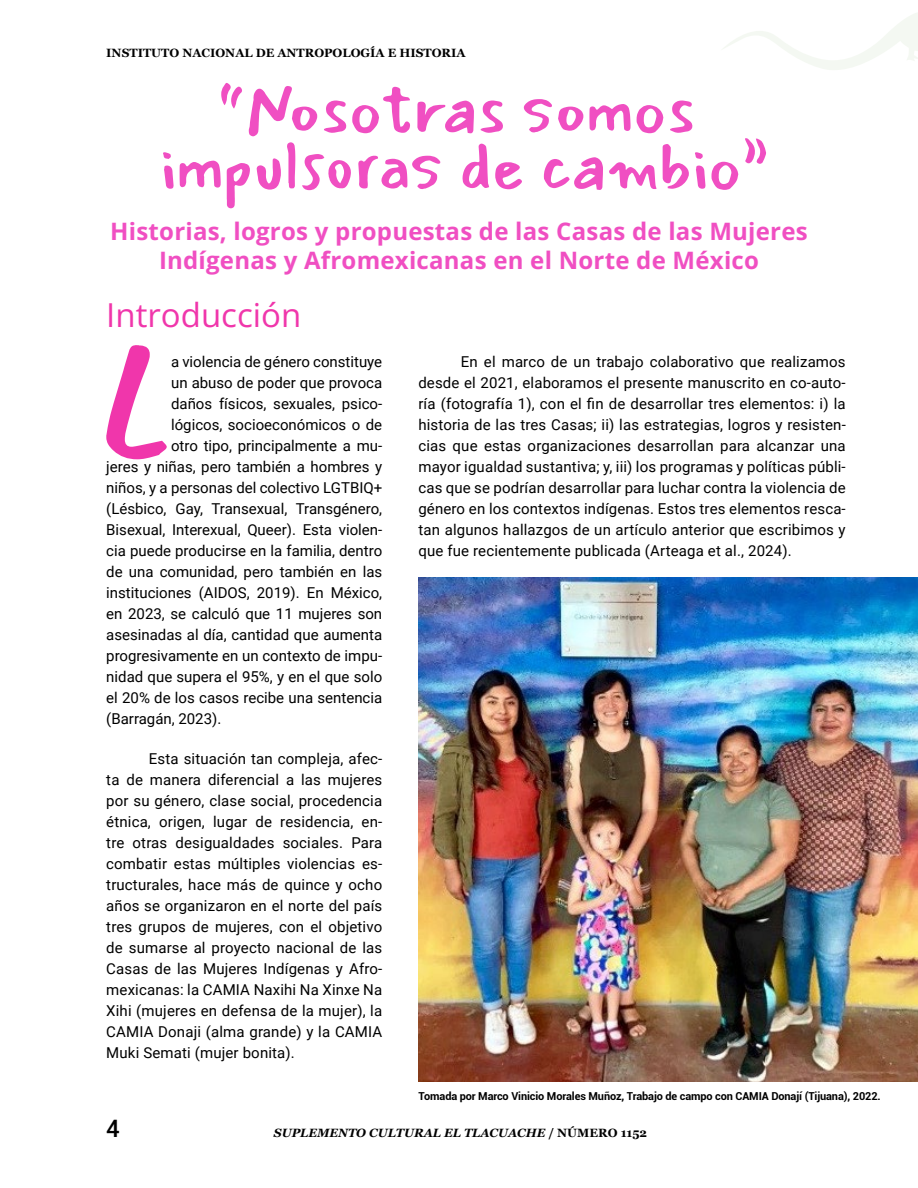
<style>
.page{position:relative;width:918px;height:1188px;background:#fff}
.page>*{position:absolute;margin:0;border:0;box-sizing:border-box;transform-origin:0 0}
.t1{font:145.95px "Mansalva";color:#f036ab}
.t2{font:67.5px/56.7px "Mansalva";letter-spacing:-.01em;color:#f04fc2;text-align:center}
.t3{font:33px "Open Sans";color:#f036ab}
.t4{font:700 24px/28.8px "Open Sans";letter-spacing:.01em;color:#f04fc2;text-align:center}
.t5{font:500 24px "Roboto";color:#000}
.t6{font:15px/21px "Roboto";color:#000;text-align:justify}
.t7{font:italic 700 12px "Georgia";color:#000}
.t8{font:700 12px "Georgia";color:#000}
.t9{font:700 10.95px "Roboto";letter-spacing:-.01em;color:#000}
.s1{font-style:normal}
</style>
<div class="page">
<img style="left:418px;top:577px;width:500px;height:505px">
<svg style="left:723px;top:13px;width:195px;height:57px"></svg>
<p class="t8" style="left:106px;top:43px;width:361px">INSTITUTO NACIONAL DE ANTROPOLOGÍA E HISTORIA</p>
<h2 class="t2" style="left:160px;top:81px;width:611px">“Nosotras somos impulsoras de cambio”</h2>
<h3 class="t4" style="left:110px;top:216px;width:699px">Historias, logros y propuestas de las Casas de las Mujeres<br>Indígenas y Afromexicanas en el Norte de México</h3>
<h3 class="t3" style="left:106px;top:293px;width:196px">Introducción</h3>
<h1 class="t1" style="left:98px;top:289px;width:78px">L</h1>
<p class="t6" style="left:171px;top:350px;width:213px">a violencia de género constituye</p>
<p class="t6" style="left:171px;top:371px;width:213px">un abuso de poder que provoca</p>
<p class="t6" style="left:171px;top:392px;width:213px">daños físicos, sexuales, psico-</p>
<p class="t6" style="left:171px;top:413px;width:213px">lógicos, socioeconómicos o de</p>
<p class="t6" style="left:171px;top:434px;width:213px">otro tipo, principalmente a mu-</p>
<p class="t6" style="left:106px;top:455px;width:277px">jeres y niñas, pero también a hombres y</p>
<p class="t6" style="left:106px;top:476px;width:277px">niños, y a personas del colectivo LGTBIQ+</p>
<p class="t6" style="left:106px;top:497px;width:277px">(Lésbico, Gay, Transexual, Transgénero,</p>
<p class="t6" style="left:106px;top:518px;width:277px">Bisexual, Interexual, Queer). Esta violen-</p>
<p class="t6" style="left:106px;top:539px;width:277px">cia puede producirse en la familia, dentro</p>
<p class="t6" style="left:106px;top:560px;width:277px">de una comunidad, pero también en las</p>
<p class="t6" style="left:106px;top:581px;width:277px">instituciones (AIDOS, 2019). En México,</p>
<p class="t6" style="left:106px;top:602px;width:277px">en 2023, se calculó que 11 mujeres son</p>
<p class="t6" style="left:106px;top:623px;width:277px">asesinadas al día, cantidad que aumenta</p>
<p class="t6" style="left:106px;top:644px;width:277px">progresivamente en un contexto de impu-</p>
<p class="t6" style="left:106px;top:665px;width:277px">nidad que supera el 95%, y en el que solo</p>
<p class="t6" style="left:106px;top:686px;width:277px">el 20% de los casos recibe una sentencia</p>
<p class="t6" style="left:106px;top:707px;width:117px">(Barragán, 2023).</p>
<p class="t6" style="left:106px;top:748px;width:278px;text-indent:43px">Esta situación tan compleja, afec&shy;ta de manera diferencial a las mujeres por su género, clase social, procedencia étnica, origen, lugar de residencia, en&shy;tre otras desigualdades sociales. Para combatir estas múltiples violencias es&shy;tructurales, hace más de quince y ocho años se organizaron en el norte del país tres grupos de mujeres, con el objetivo de sumarse al proyecto nacional de las Casas de las Mujeres Indígenas y Afro&shy;mexicanas: la CAMIA Naxihi Na Xinxe Na Xihi (mujeres en defensa de la mujer), la CAMIA Donaji (alma grande) y la CAMIA Muki Semati (mujer bonita).</p>
<p class="t6" style="left:418px;top:350px;width:429px;text-indent:43px">En el marco de un trabajo colaborativo que realizamos desde el 2021, elaboramos el presente manuscrito en co-auto&shy;ría (fotografía 1), con el fin de desarrollar tres elementos: i) la historia de las tres Casas; ii) las estrategias, logros y resisten&shy;cias que estas organizaciones desarrollan para alcanzar una mayor igualdad sustantiva; y, iii) los programas y políticas públi&shy;cas que se podrían desarrollar para luchar contra la violencia de género en los contextos indígenas. Estos tres elementos resca&shy;tan algunos hallazgos de un artículo anterior que escribimos y que fue recientemente publicada (Arteaga et al., 2024).</p>
<h3 class="t5" style="left:106px;top:1112px;width:15px">4</h3>
<p class="t9" style="left:418px;top:1089px;width:464px">Tomada por Marco Vinicio Morales Muñoz, Trabajo de campo con CAMIA Donají (Tijuana), 2022.</p>
<p class="t7" style="left:274px;top:1124px;width:375px">SUPLEMENTO CULTURAL EL TLACUACHE <span class="s1">/ NÚMERO 1152</span></p>
</div>
